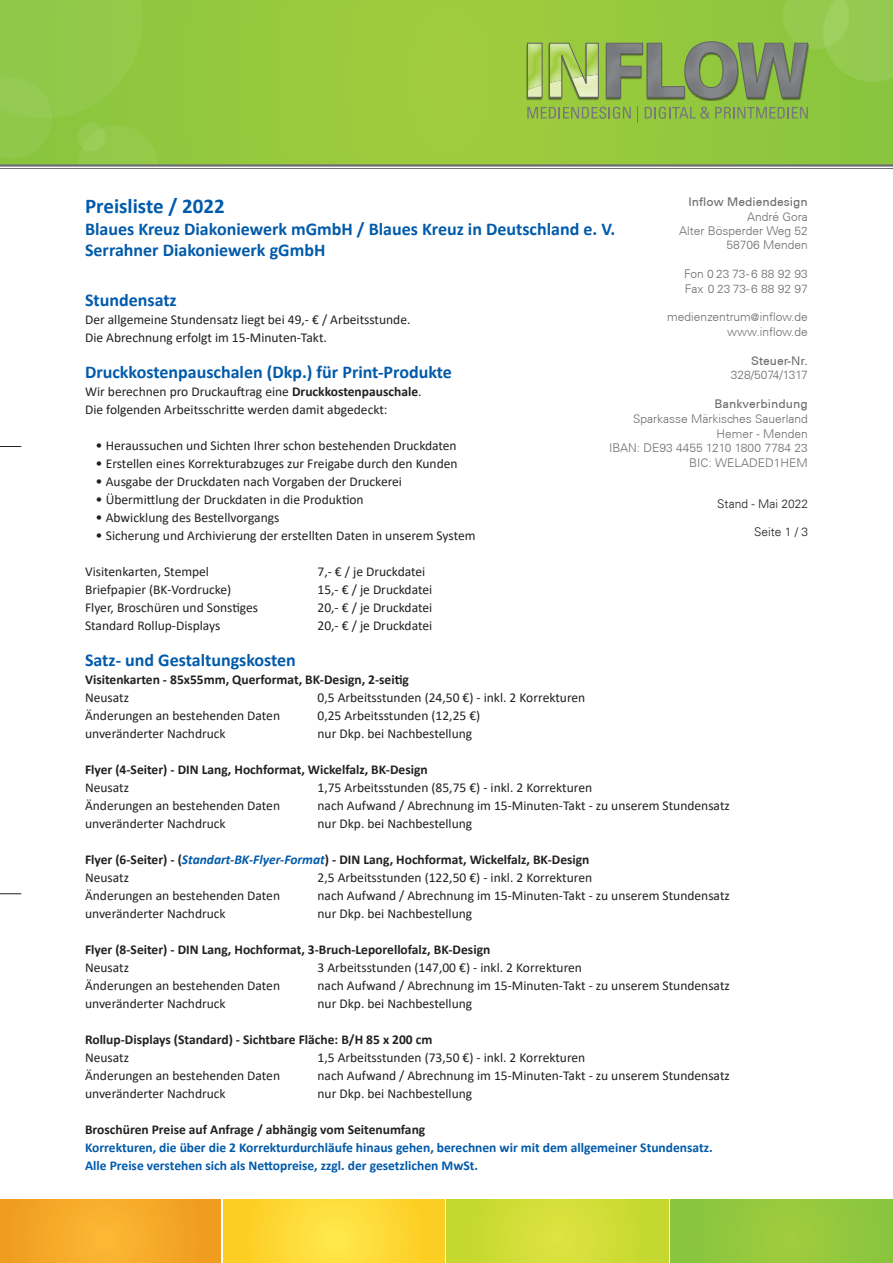
<style>
.page{position:relative;width:893px;height:1263px;background:#fff}
.page>*{position:absolute;margin:0;border:0;box-sizing:border-box;transform-origin:0 0}
.t1{font:700 21px "Calibri";color:#015aaa}
.t2{font:700 18px/21.6px "Calibri";color:#015aaa}
.t3{font:13.5px/18px "Calibri";color:#231f20}
.t4{font:700 13.5px/18px "Calibri";color:#231f20}
.t5{font:700 13.5px/18px "Calibri";color:#015aaa}
.t6{font:300 12px/14.4px "Univers CE";color:#6c6d70;text-align:right}
.t7{font:500 12px "Univers CE";color:#6c6d70}
.t8{font:300 12px "Univers LT";color:#231f20}
.s1{font-size:10.5px}
.s2{font-weight:700}
.s3{font-family:"DINOT"}
.s4{font-style:italic;color:#015aaa}
.s5{font-weight:400}
</style>
<div class="page">
<div style="left:0;top:1199px;width:221px;height:64px;background:#f5a927"></div>
<svg style="left:223px;top:1199px;width:222px;height:64px;background:#fdd732"></svg>
<svg style="left:447px;top:1199px;width:221px;height:64px;background:#cedc36"></svg>
<div style="left:670px;top:1199px;width:223px;height:64px;background:#92c83e"></div>
<div style="left:0;top:0;width:893px;height:166px;background:linear-gradient(to bottom,#9bca3e,#95c93e)"></div>
<svg style="left:0;top:0;width:158px;height:164px;background:#90c847"></svg>
<hr style="left:0;top:164px;width:893px;height:3px;background:#6c6d70">
<hr style="left:0;top:168px;width:893px;height:1px;background:#6c6d70">
<svg style="left:0;top:893px;width:21px;height:1px"></svg>
<svg style="left:0;top:446px;width:21px;height:1px"></svg>
<svg style="left:527px;top:107px;width:104px;height:12px"></svg>
<svg style="left:637px;top:106px;width:1px;height:16px"></svg>
<svg style="left:645px;top:107px;width:163px;height:12px;background:#87ab52"></svg>
<div style="left:525px;top:43px;width:18px;height:49px;background:#80a236"></div>
<div style="left:569px;top:74px;width:30px;height:26px;background:#fff;opacity:.51"></div>
<div style="left:683px;top:41px;width:55px;height:60px;background:#fff;opacity:.12"></div>
<svg style="left:527px;top:0;width:366px;height:99px;background:#90b852"></svg>
<p class="t7" style="left:689px;top:195px;width:121px">Inflow Mediendesign</p>
<p class="t6" style="left:679px;top:209px;width:130px">André Gora<br>Alter Bösperder Weg 52<br>58706 Menden</p>
<p class="t6" style="left:684px;top:267px;width:125px;text-align:left">Fon 0 23 73- 6 88 92 93<br>Fax 0 23 73- 6 88 92 97</p>
<p class="t6" style="left:667px;top:310px;width:142px">medienzentrum<span class="s1">@</span>inflow.de www.inflow.de</p>
<p class="t7" style="left:751px;top:353px;width:58px">Steuer-Nr.</p>
<p class="t6" style="left:731px;top:368px;width:79px">328/5074/1317</p>
<p class="t7" style="left:715px;top:397px;width:95px">Bankverbindung</p>
<p class="t6" style="left:609px;top:412px;width:200px">Sparkasse Märkisches Sauerland<br>Hemer - Menden<br>IBAN: DE93 4455 1210 1800 7784 23<br>BIC: WELADED1HEM</p>
<h1 class="t1" style="left:85px;top:191px;width:141px">Preisliste / 2022</h1>
<h2 class="t2" style="left:85px;top:217px;width:532px">Blaues Kreuz Diakoniewerk mGmbH / Blaues Kreuz in Deutschland e. V.<br>Serrahner Diakoniewerk gGmbH</h2>
<h2 class="t2" style="left:85px;top:289px;width:93px">Stundensatz</h2>
<p class="t3" style="left:85px;top:310px;width:327px">Der allgemeine Stundensatz liegt bei 49,- € / Arbeitsstunde.<br>Die Abrechnung erfolgt im 15-Minuten-Takt.</p>
<h2 class="t2" style="left:85px;top:361px;width:368px">Druckkostenpauschalen (Dkp.) für Print-Produkte</h2>
<p class="t3" style="left:85px;top:382px;width:338px">Wir berechnen pro Druckauftrag eine <span class="s2">Druckkostenpauschale</span>.<br>Die folgenden Arbeitsschritte werden damit abgedeckt:</p>
<p class="t3" style="left:96px;top:436px;width:363px"><span class="s3">•</span> Heraussuchen und Sichten Ihrer schon bestehenden Druckdaten</p>
<p class="t3" style="left:96px;top:454px;width:363px"><span class="s3">•</span> Erstellen eines Korrekturabzuges zur Freigabe durch den Kunden</p>
<p class="t3" style="left:96px;top:472px;width:308px"><span class="s3">•</span> Ausgabe der Druckdaten nach Vorgaben der Druckerei</p>
<p class="t3" style="left:96px;top:490px;width:270px"><span class="s3">•</span> Übermittlung der Druckdaten in die Produktion</p>
<p class="t3" style="left:96px;top:508px;width:185px"><span class="s3">•</span> Abwicklung des Bestellvorgangs</p>
<p class="t3" style="left:96px;top:526px;width:381px"><span class="s3">•</span> Sicherung und Archivierung der erstellten Daten in unserem System</p>
<p class="t3" style="left:85px;top:562px;width:126px">Visitenkarten, Stempel</p>
<p class="t3" style="left:318px;top:562px;width:109px">7,- € / je Druckdatei</p>
<p class="t3" style="left:85px;top:580px;width:148px">Briefpapier (BK-Vordrucke)</p>
<p class="t3" style="left:318px;top:580px;width:116px">15,- € / je Druckdatei</p>
<p class="t3" style="left:85px;top:598px;width:175px">Flyer, Broschüren und Sonstiges</p>
<p class="t3" style="left:318px;top:598px;width:116px">20,- € / je Druckdatei</p>
<p class="t3" style="left:85px;top:616px;width:137px">Standard Rollup-Displays</p>
<p class="t3" style="left:318px;top:616px;width:116px">20,- € / je Druckdatei</p>
<h2 class="t2" style="left:85px;top:649px;width:212px">Satz- und Gestaltungskosten</h2>
<p class="t4" style="left:85px;top:670px;width:325px">Visitenkarten - 85x55mm, Querformat, BK-Design, 2-seitig</p>
<p class="t3" style="left:85px;top:688px;width:46px">Neusatz</p>
<p class="t3" style="left:318px;top:688px;width:269px">0,5 Arbeitsstunden (24,50 €) - inkl. 2 Korrekturen</p>
<p class="t3" style="left:85px;top:706px;width:197px">Änderungen an bestehenden Daten</p>
<p class="t3" style="left:318px;top:706px;width:164px">0,25 Arbeitsstunden (12,25 €)</p>
<p class="t3" style="left:85px;top:724px;width:142px">unveränderter Nachdruck</p>
<p class="t3" style="left:318px;top:724px;width:156px">nur Dkp. bei Nachbestellung</p>
<p class="t4" style="left:85px;top:760px;width:344px">Flyer (4-Seiter) - DIN Lang, Hochformat, Wickelfalz, BK-Design</p>
<p class="t3" style="left:85px;top:778px;width:46px">Neusatz</p>
<p class="t3" style="left:318px;top:778px;width:276px">1,75 Arbeitsstunden (85,75 €) - inkl. 2 Korrekturen</p>
<p class="t3" style="left:85px;top:796px;width:197px">Änderungen an bestehenden Daten</p>
<p class="t3" style="left:318px;top:796px;width:414px">nach Aufwand / Abrechnung im 15-Minuten-Takt - zu unserem Stundensatz</p>
<p class="t3" style="left:85px;top:814px;width:142px">unveränderter Nachdruck</p>
<p class="t3" style="left:318px;top:814px;width:156px">nur Dkp. bei Nachbestellung</p>
<p class="t4" style="left:85px;top:850px;width:506px">Flyer (6-Seiter) - (<span class="s4">Standart-BK-Flyer-Format</span>) - DIN Lang, Hochformat, Wickelfalz, BK-Design<br><span class="s5">Neusatz</span></p>
<p class="t8" style="left:717px;top:496px;width:92px">Stand - Mai 2022</p>
<p class="t8" style="left:754px;top:525px;width:56px">Seite 1 / 3</p>
<p class="t3" style="left:318px;top:868px;width:276px">2,5 Arbeitsstunden (122,50 €) - inkl. 2 Korrekturen</p>
<p class="t3" style="left:85px;top:886px;width:197px">Änderungen an bestehenden Daten</p>
<p class="t3" style="left:318px;top:886px;width:414px">nach Aufwand / Abrechnung im 15-Minuten-Takt - zu unserem Stundensatz</p>
<p class="t3" style="left:85px;top:904px;width:142px">unveränderter Nachdruck</p>
<p class="t3" style="left:318px;top:904px;width:156px">nur Dkp. bei Nachbestellung</p>
<p class="t4" style="left:85px;top:940px;width:407px">Flyer (8-Seiter) - DIN Lang, Hochformat, 3-Bruch-Leporellofalz, BK-Design</p>
<p class="t3" style="left:85px;top:958px;width:46px">Neusatz</p>
<p class="t3" style="left:318px;top:958px;width:266px">3 Arbeitsstunden (147,00 €) - inkl. 2 Korrekturen</p>
<p class="t3" style="left:85px;top:976px;width:197px">Änderungen an bestehenden Daten</p>
<p class="t3" style="left:318px;top:976px;width:414px">nach Aufwand / Abrechnung im 15-Minuten-Takt - zu unserem Stundensatz</p>
<p class="t3" style="left:85px;top:994px;width:142px">unveränderter Nachdruck</p>
<p class="t3" style="left:318px;top:994px;width:156px">nur Dkp. bei Nachbestellung</p>
<p class="t4" style="left:85px;top:1030px;width:349px">Rollup-Displays (Standard) - Sichtbare Fläche: B/H 85 x 200 cm</p>
<p class="t3" style="left:85px;top:1048px;width:46px">Neusatz</p>
<p class="t3" style="left:318px;top:1048px;width:269px">1,5 Arbeitsstunden (73,50 €) - inkl. 2 Korrekturen</p>
<p class="t3" style="left:85px;top:1066px;width:197px">Änderungen an bestehenden Daten</p>
<p class="t3" style="left:318px;top:1066px;width:414px">nach Aufwand / Abrechnung im 15-Minuten-Takt - zu unserem Stundensatz</p>
<p class="t3" style="left:85px;top:1084px;width:142px">unveränderter Nachdruck</p>
<p class="t3" style="left:318px;top:1084px;width:156px">nur Dkp. bei Nachbestellung</p>
<p class="t4" style="left:85px;top:1120px;width:342px">Broschüren Preise auf Anfrage / abhängig vom Seitenumfang</p>
<p class="t5" style="left:85px;top:1138px;width:629px">Korrekturen, die über die 2 Korrekturdurchläufe hinaus gehen, berechnen wir mit dem allgemeiner Stundensatz.<br>Alle Preise verstehen sich als Nettopreise, zzgl. der gesetzlichen MwSt.</p>
</div>
